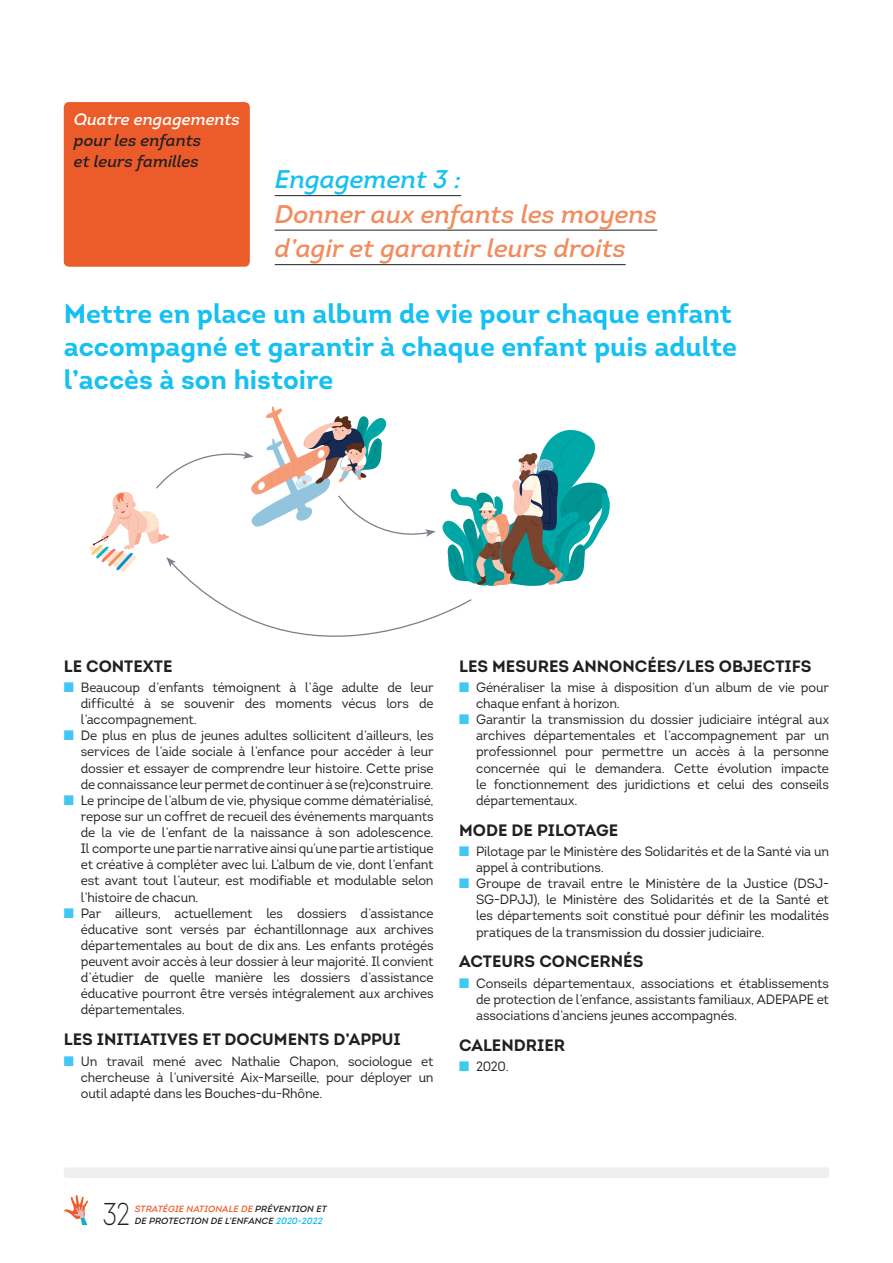
<style>
.page{position:relative;width:893px;height:1263px;background:#fff}
.page>*{position:absolute;margin:0;border:0;box-sizing:border-box;transform-origin:0 0}
.t1{font:300 31.5px "Intro";color:#231f20;scale:.8 1}
.t2{font:700 27px/33px "Intro";color:#15c0f2}
.t3{font:italic 600 25.5px/34.5px "Intro";color:#f28c5f}
.t4{font:italic 600 25.5px "Intro";color:#15c0f2}
.t5{font:700 16.5px "Intro";color:#231f20}
.t6{font:italic 600 16.5px/21px "Intro";color:#231f20}
.t7{font:italic 600 16.5px "Intro";color:#fff}
.t8{font:13.5px/16px "Intro";letter-spacing:-.01em;color:#231f20;text-align:justify;scale:.95 1}
.t9{font:italic 600 9px/12px "Intro";letter-spacing:.01em;color:#231f20}
.s1{color:#40c7f4}
.s2{color:#ec5c2b}
.s3{color:#00baf1}
</style>
<div class="page">
<svg style="left:64px;top:1195px;width:24px;height:30px"></svg>
<div style="left:64px;top:1167px;width:765px;height:11px;background:#efeff0;border-radius:3px"></div>
<svg style="left:89px;top:406px;width:521px;height:231px"></svg>
<div style="left:64px;top:102px;width:186px;height:165px;background:#ec5c2b;border-radius:5px"></div>
<hr style="left:275px;top:195px;width:186px;height:1px;background:#231f20">
<hr style="left:275px;top:230px;width:382px;height:1px;background:#231f20">
<hr style="left:275px;top:264px;width:351px;height:1px;background:#231f20">
<p class="t7" style="left:74px;top:109px;width:168px">Quatre engagements</p>
<p class="t6" style="left:74px;top:130px;width:129px">pour les enfants et leurs familles</p>
<h3 class="t4" style="left:275px;top:163px;width:188px">Engagement 3 :</h3>
<h3 class="t3" style="left:275px;top:196px;width:384px">Donner aux enfants les moyens d’agir et garantir leurs droits</h3>
<h2 class="t2" style="left:64px;top:297px;width:675px">Mettre en place un album de vie pour chaque enfant accompagné et garantir à chaque enfant puis adulte l’accès à son histoire</h2>
<p class="t5" style="left:64px;top:655px;width:110px">LE CONTEXTE</p>
<p class="t8" style="left:81px;top:679px;width:373px;text-indent:-17px"><span class="s1">■</span> Beaucoup d’enfants témoignent à l’âge adulte de leur difficulté à se souvenir des moments vécus lors de l’accompagnement.</p>
<p class="t8" style="left:81px;top:727px;width:373px;text-indent:-17px"><span class="s1">■</span> De plus en plus de jeunes adultes sollicitent d’ailleurs, les services de l’aide sociale à l’enfance pour accéder à leur dossier et essayer de comprendre leur histoire. Cette prise de connaissance leur permet de continuer à se (re)construire.</p>
<p class="t8" style="left:81px;top:792px;width:373px;text-indent:-17px"><span class="s1">■</span> Le principe de l’album de vie, physique comme dématérialisé, repose sur un coffret de recueil des événements marquants de la vie de l’enfant de la naissance à son adolescence.<br>Il comporte une partie narrative ainsi qu’une partie artistique et créative à compléter avec lui. L’album de vie, dont l’enfant est avant tout l’auteur, est modifiable et modulable selon l’histoire de chacun.</p>
<p class="t8" style="left:81px;top:905px;width:373px;text-indent:-17px"><span class="s1">■</span> Par ailleurs, actuellement les dossiers d’assistance éducative sont versés par échantillonnage aux archives départementales au bout de dix ans. Les enfants protégés peuvent avoir accès à leur dossier à leur majorité. Il convient d’étudier de quelle manière les dossiers d’assistance éducative pourront être versés intégralement aux archives départementales.</p>
<p class="t5" style="left:64px;top:1029px;width:339px">LES INITIATIVES ET DOCUMENTS D’APPUI</p>
<p class="t8" style="left:81px;top:1053px;width:373px;text-indent:-17px"><span class="s1">■</span> Un travail mené avec Nathalie Chapon, sociologue et chercheuse à l’université Aix-Marseille, pour déployer un outil adapté dans les Bouches-du-Rhône.</p>
<p class="t5" style="left:459px;top:655px;width:354px">LES MESURES ANNONCÉES/LES OBJECTIFS</p>
<p class="t8" style="left:476px;top:679px;width:373px;text-indent:-17px"><span class="s1">■</span> Généraliser la mise à disposition d’un album de vie pour chaque enfant à horizon.</p>
<p class="t8" style="left:476px;top:711px;width:373px;text-indent:-17px"><span class="s1">■</span> Garantir la transmission du dossier judiciaire intégral aux archives départementales et l’accompagnement par un professionnel pour permettre un accès à la personne concernée qui le demandera. Cette évolution impacte le fonctionnement des juridictions et celui des conseils départementaux.</p>
<p class="t5" style="left:459px;top:819px;width:161px">MODE DE PILOTAGE</p>
<p class="t8" style="left:476px;top:843px;width:373px;text-indent:-17px"><span class="s1">■</span> Pilotage par le Ministère des Solidarités et de la Santé via un appel à contributions.</p>
<p class="t8" style="left:476px;top:875px;width:373px;text-indent:-17px"><span class="s1">■</span> Groupe de travail entre le Ministère de la Justice (DSJ-SG-DPJJ), le Ministère des Solidarités et de la Santé et les départements soit constitué pour définir les modalités pratiques de la transmission du dossier judiciaire.</p>
<p class="t5" style="left:459px;top:951px;width:186px">ACTEURS CONCERNÉS</p>
<p class="t8" style="left:476px;top:975px;width:373px;text-indent:-17px"><span class="s1">■</span> Conseils départementaux, associations et établissements de protection de l’enfance, assistants familiaux, ADEPAPE et associations d’anciens jeunes accompagnés.</p>
<p class="t5" style="left:459px;top:1034px;width:108px">CALENDRIER</p>
<p class="t8" style="left:459px;top:1058px;width:54px"><span class="s1">■</span> 2020.</p>
<h1 class="t1" style="left:102px;top:1194px;width:36px">32</h1>
<p class="t9" style="left:135px;top:1203px;width:193px"><span class="s2">STRATÉGIE NATIONALE DE</span> PRÉVENTION ET<br>DE PROTECTION DE L’ENFANCE <span class="s3">2020-2022</span></p>
</div>
